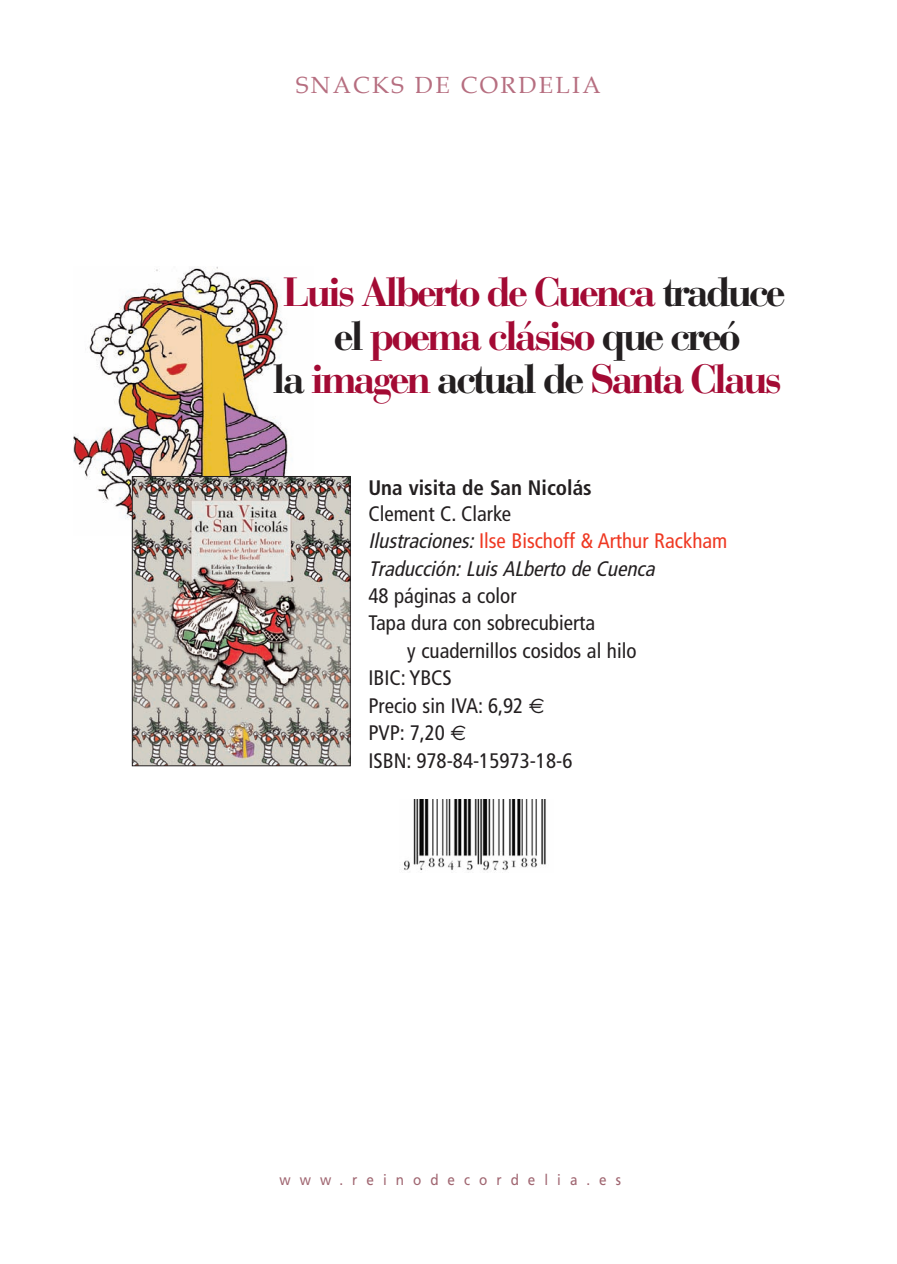
<style>
.page{position:relative;width:897px;height:1264px;background:#fff}
.page>*{position:absolute;margin:0;border:0;box-sizing:border-box;transform-origin:0 0}
.t1{font:700 40.5px/43.5px "Bauer Bodoni";letter-spacing:-.085em;color:#a30a34;text-align:center}
.t2{font:23.4px "Book Antiqua";letter-spacing:.1em;color:#b66e80}
.t3{font:condensed 21px "Frutiger";color:#231f20}
.t4{font:italic condensed 21px/27.5px "Frutiger";color:#231f20}
.t5{font:700 condensed 21px "Frutiger";color:#231f20}
.t6{font:15px "Frutiger";letter-spacing:.665em;color:#a06671;scale:.9 1}
.s1{color:#231f20}
.s2{font-style:normal}
.s3{font-style:normal;color:#ef3822}
</style>
<div class="page">
<img style="left:74px;top:266px;width:214px;height:269px">
<img style="left:134px;top:478px;width:214px;height:286px">
<div style="left:132px;top:476px;width:218px;height:290px;border:1px solid #231f20"></div>
<img style="left:404px;top:799px;width:142px;height:72px">
<p class="t2" style="left:296px;top:71px;width:306px">SNACKS DE CORDELIA</p>
<h1 class="t1" style="left:272px;top:270px;width:515px">Luis Alberto de Cuenca <span class="s1">traduce el</span> poema clásiso <span class="s1">que creó<br>la</span> imagen <span class="s1">actual de</span> Santa Claus</h1>
<p class="t5" style="left:368px;top:475px;width:225px">Una visita de San Nicolás</p>
<p class="t4" style="left:368px;top:500px;width:360px"><span class="s2">Clement C. Clarke<br></span>Ilustraciones:<span class="s3">Ilse Bischoff &amp; Arthur Rackham<br></span>Traducción:LuisALberto deCuenca</p>
<p class="t3" style="left:368px;top:583px;width:150px">48 páginas a color</p>
<p class="t3" style="left:368px;top:611px;width:228px">Tapa dura con sobrecubierta</p>
<p class="t3" style="left:407px;top:638px;width:231px">y cuadernillos cosidos al hilo</p>
<p class="t3" style="left:368px;top:666px;width:85px">IBIC: YBCS</p>
<p class="t3" style="left:368px;top:693px;width:156px">Precio sin IVA: 6,92</p>
<p class="t3" style="left:368px;top:721px;width:78px">PVP: 7,20</p>
<p class="t3" style="left:368px;top:748px;width:205px">ISBN: 978-84-15973-18-6</p>
<p class="t6" style="left:279px;top:1170px;width:381px">www.reinodecordelia.es</p>
</div>
